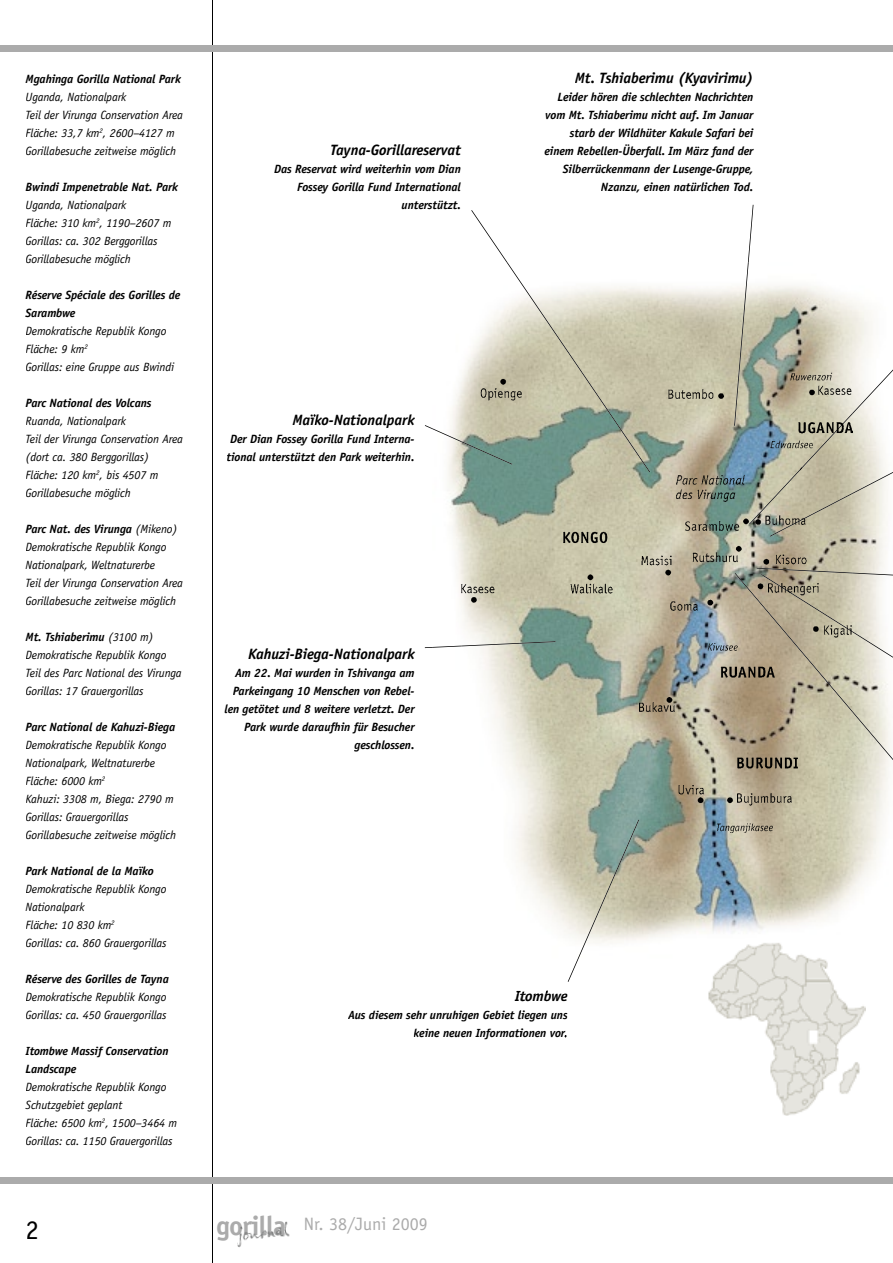
<style>
.page{position:relative;width:893px;height:1263px;background:#fff}
.page>*{position:absolute;margin:0;border:0;box-sizing:border-box;transform-origin:0 0}
.t1{font:27px "Officina Sans";color:#000}
.t2{font:18px "Officina Sans";color:#ababab}
.t3{font:italic 700 15px "Officina Sans";letter-spacing:-.01em;color:#000}
.t4{font:italic 12px/18px "Officina Sans";letter-spacing:-.01em;color:#000}
.t5{font:italic 700 12px/18px "Officina Sans";letter-spacing:-.01em;color:#000;text-align:right}
.s1{font-weight:700}
.s2{font-weight:700;font-size:27px}
</style>
<div class="page">
<hr style="left:212px;top:0;width:1px;height:1263px;background:#000">
<img style="left:448px;top:285px;width:445px;height:697px">
<div style="left:0;top:45px;width:893px;height:6px;background:#ababab"></div>
<svg style="left:748px;top:205px;width:5px;height:57px"></svg>
<img style="left:739px;top:262px;width:10px;height:111px">
<img style="left:853px;top:472px;width:40px;height:22px">
<img style="left:853px;top:573px;width:40px;height:2px">
<img style="left:853px;top:631px;width:40px;height:27px">
<img style="left:853px;top:712px;width:40px;height:48px">
<img style="left:568px;top:832px;width:66px;height:150px">
<img style="left:432px;top:646px;width:30px;height:2px">
<svg style="left:425px;top:425px;width:7px;height:4px"></svg>
<img style="left:432px;top:428px;width:30px;height:14px">
<img style="left:462px;top:373px;width:391px;height:459px">
<img style="left:237px;top:1221px;width:53px;height:26px">
<img style="left:706px;top:939px;width:159px;height:177px">
<img style="left:516px;top:990px;width:51px;height:4px">
<svg style="left:471px;top:210px;width:36px;height:52px"></svg>
<img style="left:506px;top:262px;width:77px;height:111px">
<img style="left:582px;top:373px;width:68px;height:99px">
<img style="left:853px;top:369px;width:40px;height:45px">
<img style="left:801px;top:413px;width:52px;height:74px">
<img style="left:749px;top:450px;width:52px;height:75px">
<div style="left:0;top:1178px;width:893px;height:6px;background:#ababab"></div>
<p class="t5" style="left:26px;top:70px;width:157px">Mgahinga Gorilla National Park</p>
<p class="t4" style="left:26px;top:88px;width:159px">Uganda, Nationalpark<br>Teil der Virunga Conservation Area<br>Fläche: 33,7 km<sup>2</sup>, 2600–4127 m<br>Gorillabesuche zeitweise möglich</p>
<p class="t5" style="left:26px;top:178px;width:154px">Bwindi Impenetrable Nat. Park</p>
<p class="t4" style="left:26px;top:196px;width:147px">Uganda, Nationalpark<br>Fläche: 310 km<sup>2</sup>, 1190–2607 m<br>Gorillas: ca. 302 Berggorillas<br>Gorillabesuche möglich</p>
<p class="t5" style="left:26px;top:286px;width:156px;text-align:left">Réserve Spéciale des Gorilles de<br>Sarambwe</p>
<p class="t4" style="left:26px;top:322px;width:150px">Demokratische Republik Kongo<br>Fläche: 9 km<sup>2<br></sup>Gorillas: eine Gruppe aus Bwindi</p>
<p class="t5" style="left:26px;top:394px;width:128px">Parc National des Volcans</p>
<p class="t4" style="left:26px;top:412px;width:159px">Ruanda, Nationalpark<br>Teil der Virunga Conservation Area (dort ca. 380 Berggorillas)<br>Fläche: 120 km<sup>2</sup>, bis 4507 m<br>Gorillabesuche möglich</p>
<p class="t4" style="left:26px;top:520px;width:159px"><span class="s1">Parc Nat. des Virunga</span> (Mikeno)<br>Demokratische Republik Kongo<br>Nationalpark, Weltnaturerbe<br>Teil der Virunga Conservation Area<br>Gorillabesuche zeitweise möglich</p>
<p class="t4" style="left:26px;top:628px;width:158px"><span class="s1">Mt. Tshiaberimu</span> (3100 m)<br>Demokratische Republik Kongo<br>Teil des Parc National des Virunga<br>Gorillas: 17 Grauergorillas</p>
<p class="t5" style="left:26px;top:718px;width:151px">Parc National de Kahuzi-Biega</p>
<p class="t4" style="left:26px;top:736px;width:152px">Demokratische Republik Kongo<br>Nationalpark, Weltnaturerbe<br>Fläche: 6000 km<sup>2<br></sup>Kahuzi: 3308 m, Biega: 2790 m<br>Gorillas: Grauergorillas<br>Gorillabesuche zeitweise möglich</p>
<p class="t5" style="left:26px;top:862px;width:130px">Park National de la Maïko</p>
<p class="t4" style="left:26px;top:880px;width:143px">Demokratische Republik Kongo<br>Nationalpark<br>Fläche: 10 830 km<sup>2<br></sup>Gorillas: ca. 860 Grauergorillas</p>
<p class="t5" style="left:26px;top:970px;width:145px">Réserve des Gorilles de Tayna</p>
<p class="t4" style="left:26px;top:988px;width:143px">Demokratische Republik Kongo<br>Gorillas: ca. 450 Grauergorillas</p>
<p class="t5" style="left:26px;top:1042px;width:145px;text-align:left">Itombwe Massif Conservation<br>Landscape</p>
<p class="t4" style="left:26px;top:1078px;width:153px">Demokratische Republik Kongo<br>Schutzgebiet geplant<br>Fläche: 6500 km<sup>2</sup>, 1500–3464 m<br>Gorillas: ca. 1150 Grauergorillas</p>
<h1 class="t1" style="left:26px;top:1214px;width:15px">2</h1>
<p class="t3" style="left:330px;top:141px;width:132px">Tayna-Gorillareservat</p>
<p class="t5" style="left:274px;top:160px;width:188px">Das Reservat wird weiterhin vom Dian<br>Fossey Gorilla Fund International unterstützt.</p>
<p class="t3" style="left:292px;top:411px;width:124px">Maïko-Nationalpark</p>
<p class="t5" style="left:226px;top:430px;width:190px;text-align:center">Der Dian Fossey Gorilla Fund Interna&shy;tional unterstützt den Park weiterhin.</p>
<p class="t3" style="left:248px;top:645px;width:168px">Kahuzi-Biega-Nationalpark</p>
<p class="t5" style="left:224px;top:664px;width:192px">Am 22. Mai wurden in Tshivanga am<br>Parkeingang 10 Menschen von Rebel&shy;len getötet und 8 weitere verletzt. Der<br>Park wurde daraufhin für Besucher geschlossen.</p>
<p class="t3" style="left:575px;top:69px;width:180px">Mt. Tshiaberimu (Kyavirimu)</p>
<p class="t5" style="left:544px;top:88px;width:211px">Leider hören die schlechten Nachrichten vom Mt. Tshiaberimu nicht auf. Im Januar starb der Wildhüter Kakule Safari bei einem Rebellen-Überfall. Im März fand der Silberrückenmann der Lusenge-Gruppe, Nzanzu, einen natürlichen Tod.</p>
<p class="t3" style="left:515px;top:987px;width:55px">Itombwe</p>
<p class="t5" style="left:348px;top:1006px;width:221px">Aus diesem sehr unruhigen Gebiet liegen uns keine neuen Informationen vor.</p>
<h2 class="t2" style="left:217px;top:1213px;width:213px"><span class="s2">gorilla</span> Nr. 38/Juni 2009</h2>
</div>
